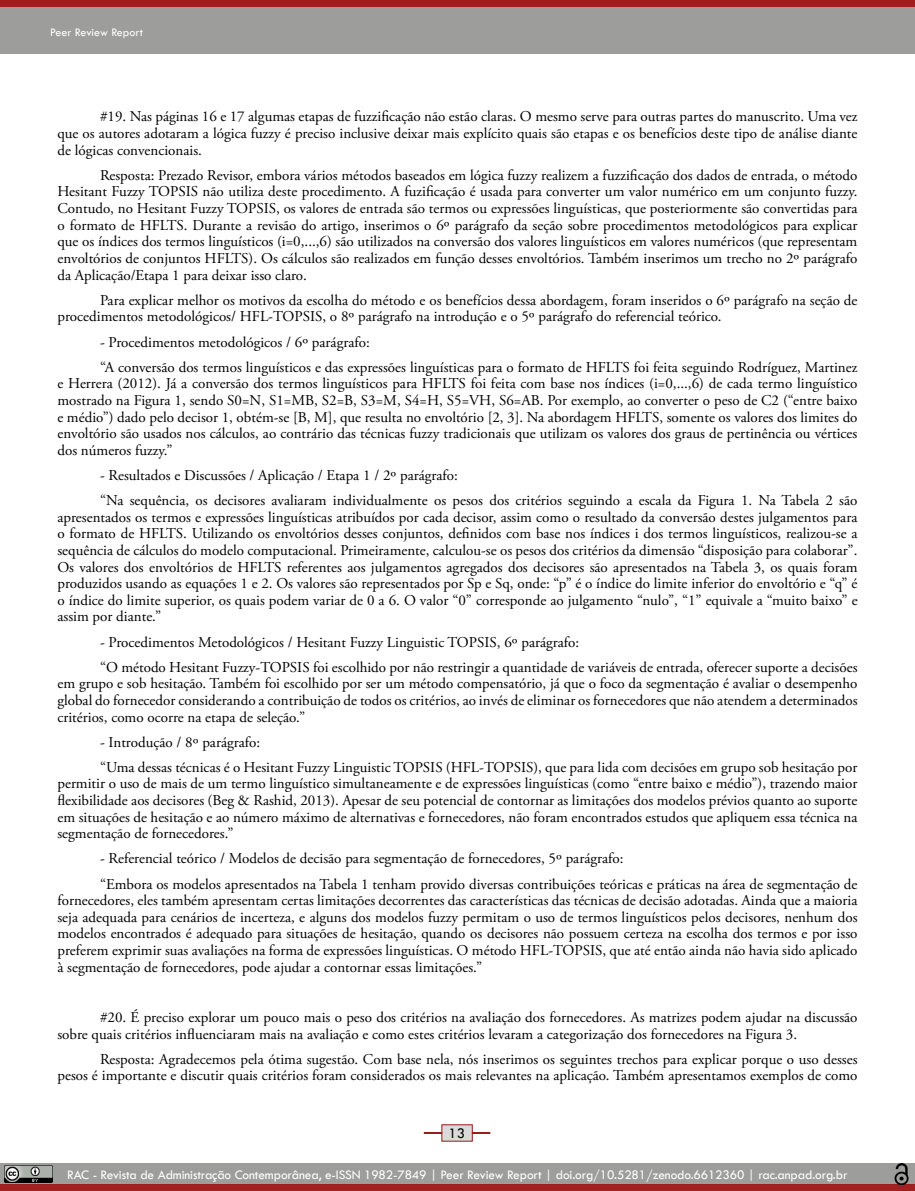
<style>
.page{position:relative;width:915px;height:1191px;background:#fff}
.page>*{position:absolute;margin:0;border:0;box-sizing:border-box;transform-origin:0 0}
.t1{font:15px/16.6px "Adobe Garamond Pro";color:#000;text-align:justify}
.t2{font:15px "Tw Cen";color:#000}
.t3{font:13.5px "Tw Cen";letter-spacing:-.01em;color:#fff}
.t4{font:12px "Tw Cen";color:#fff}
</style>
<div class="page">
<div style="left:0;top:0;width:914px;height:54px;background:#9d9d9c"></div>
<div style="left:0;top:0;width:914px;height:7px;background:#9d1a18"></div>
<svg style="left:423px;top:1124px;width:68px;height:18px"></svg>
<div style="left:0;top:1163px;width:914px;height:21px;background:#9d9d9c"></div>
<div style="left:0;top:1184px;width:914px;height:7px;background:#a0211f"></div>
<img style="left:5px;top:1165px;width:47px;height:17px">
<img style="left:894px;top:1163px;width:14px;height:21px">
<p class="t4" style="left:50px;top:25px;width:94px">Peer Review Report</p>
<p class="t1" style="left:57px;top:109px;width:801px;text-indent:43px">#19. Nas páginas 16 e 17 algumas etapas de fuzzificação não estão claras. O mesmo serve para outras partes do manuscrito. Uma vez que os autores adotaram a lógica fuzzy é preciso inclusive deixar mais explícito quais são etapas e os benefícios deste tipo de análise diante de lógicas convencionais.</p>
<p class="t1" style="left:57px;top:167px;width:801px;text-indent:43px">Resposta: Prezado Revisor, embora vários métodos baseados em lógica fuzzy realizem a fuzzificação dos dados de entrada, o método Hesitant Fuzzy TOPSIS não utiliza deste procedimento. A fuzificação é usada para converter um valor numérico em um conjunto fuzzy.<br>Contudo, no Hesitant Fuzzy TOPSIS, os valores de entrada são termos ou expressões linguísticas, que posteriormente são convertidas para o formato de HFLTS. Durante a revisão do artigo, inserimos o 6º parágrafo da seção sobre procedimentos metodológicos para explicar que os índices dos termos linguísticos (i=0,...,6) são utilizados na conversão dos valores linguísticos em valores numéricos (que representam envoltórios de conjuntos HFLTS). Os cálculos são realizados em função desses envoltórios. Também inserimos um trecho no 2º parágrafo da Aplicação/Etapa 1 para deixar isso claro.</p>
<p class="t1" style="left:57px;top:292px;width:801px;text-indent:43px">Para explicar melhor os motivos da escolha do método e os benefícios dessa abordagem, foram inseridos o 6º parágrafo na seção de procedimentos metodológicos/ HFL-TOPSIS, o 8º parágrafo na introdução e o 5º parágrafo do referencial teórico.</p>
<p class="t1" style="left:100px;top:330px;width:758px;line-height:25.2px">- Procedimentos metodológicos / 6º parágrafo:<br>“A conversão dos termos linguísticos e das expressões linguísticas para o formato de HFLTS foi feita seguindo Rodríguez, Martinez</p>
<p class="t1" style="left:57px;top:376px;width:801px">e Herrera (2012). Já a conversão dos termos linguísticos para HFLTS foi feita com base nos índices (i=0,...,6) de cada termo linguístico mostrado na Figura 1, sendo S0=N, S1=MB, S2=B, S3=M, S4=H, S5=VH, S6=AB. Por exemplo, ao converter o peso de C2 (“entre baixo e médio”) dado pelo decisor 1, obtém-se [B, M], que resulta no envoltório [2, 3]. Na abordagem HFLTS, somente os valores dos limites do envoltório são usados nos cálculos, ao contrário das técnicas fuzzy tradicionais que utilizam os valores dos graus de pertinência ou vértices dos números fuzzy.”</p>
<p class="t1" style="left:100px;top:463px;width:758px;line-height:25.2px">- Resultados e Discussões / Aplicação / Etapa 1 / 2º parágrafo:<br>“Na sequência, os decisores avaliaram individualmente os pesos dos critérios seguindo a escala da Figura 1. Na Tabela 2 são</p>
<p class="t1" style="left:57px;top:509px;width:801px">apresentados os termos e expressões linguísticas atribuídos por cada decisor, assim como o resultado da conversão destes julgamentos para o formato de HFLTS. Utilizando os envoltórios desses conjuntos, definidos com base nos índices i dos termos linguísticos, realizou-se a sequência de cálculos do modelo computacional. Primeiramente, calculou-se os pesos dos critérios da dimensão “disposição para colaborar”.<br>Os valores dos envoltórios de HFLTS referentes aos julgamentos agregados dos decisores são apresentados na Tabela 3, os quais foram produzidos usando as equações 1 e 2. Os valores são representados por Sp e Sq, onde: “p” é o índice do limite inferior do envoltório e “q” é o índice do limite superior, os quais podem variar de 0 a 6. O valor “0” corresponde ao julgamento “nulo”, “1” equivale a “muito baixo” e assim por diante.”</p>
<p class="t1" style="left:100px;top:629px;width:758px;line-height:25.2px">- Procedimentos Metodológicos / Hesitant Fuzzy Linguistic TOPSIS, 6º parágrafo:<br>“O método Hesitant Fuzzy-TOPSIS foi escolhido por não restringir a quantidade de variáveis de entrada, oferecer suporte a decisões</p>
<p class="t1" style="left:57px;top:676px;width:801px">em grupo e sob hesitação. Também foi escolhido por ser um método compensatório, já que o foco da segmentação é avaliar o desempenho global do fornecedor considerando a contribuição de todos os critérios, ao invés de eliminar os fornecedores que não atendem a determinados critérios, como ocorre na etapa de seleção.”</p>
<p class="t1" style="left:100px;top:730px;width:758px;line-height:25.2px">- Introdução / 8º parágrafo:<br>“Uma dessas técnicas é o Hesitant Fuzzy Linguistic TOPSIS (HFL-TOPSIS), que para lida com decisões em grupo sob hesitação por</p>
<p class="t1" style="left:57px;top:776px;width:801px">permitir o uso de mais de um termo linguístico simultaneamente e de expressões linguísticas (como “entre baixo e médio”), trazendo maior flexibilidade aos decisores (Beg &amp; Rashid, 2013). Apesar de seu potencial de contornar as limitações dos modelos prévios quanto ao suporte em situações de hesitação e ao número máximo de alternativas e fornecedores, não foram encontrados estudos que apliquem essa técnica na segmentação de fornecedores.”</p>
<p class="t1" style="left:100px;top:846px;width:758px;line-height:25.2px">- Referencial teórico / Modelos de decisão para segmentação de fornecedores, 5º parágrafo:<br>“Embora os modelos apresentados na Tabela 1 tenham provido diversas contribuições teóricas e práticas na área de segmentação de</p>
<p class="t1" style="left:57px;top:892px;width:801px">fornecedores, eles também apresentam certas limitações decorrentes das características das técnicas de decisão adotadas. Ainda que a maioria seja adequada para cenários de incerteza, e alguns dos modelos fuzzy permitam o uso de termos linguísticos pelos decisores, nenhum dos modelos encontrados é adequado para situações de hesitação, quando os decisores não possuem certeza na escolha dos termos e por isso preferem exprimir suas avaliações na forma de expressões linguísticas. O método HFL-TOPSIS, que até então ainda não havia sido aplicado à segmentação de fornecedores, pode ajudar a contornar essas limitações.”</p>
<p class="t1" style="left:57px;top:1009px;width:801px;text-indent:43px">#20. É preciso explorar um pouco mais o peso dos critérios na avaliação dos fornecedores. As matrizes podem ajudar na discussão sobre quais critérios influenciaram mais na avaliação e como estes critérios levaram a categorização dos fornecedores na Figura 3.</p>
<p class="t1" style="left:57px;top:1051px;width:801px;text-align:right">Resposta: Agradecemos pela ótima sugestão. Com base nela, nós inserimos os seguintes trechos para explicar porque o uso desses<br>pesos é importante e discutir quais critérios foram considerados os mais relevantes na aplicação. Também apresentamos exemplos de como</p>
<p class="t2" style="left:449px;top:1124px;width:18px">13</p>
<p class="t3" style="left:67px;top:1166px;width:781px">RAC - Revista de Administração Contemporânea, e-ISSN 1982-7849 | Peer Review Report | doi.org/10.5281/zenodo.6612360 | rac.anpad.org.br</p>
</div>
